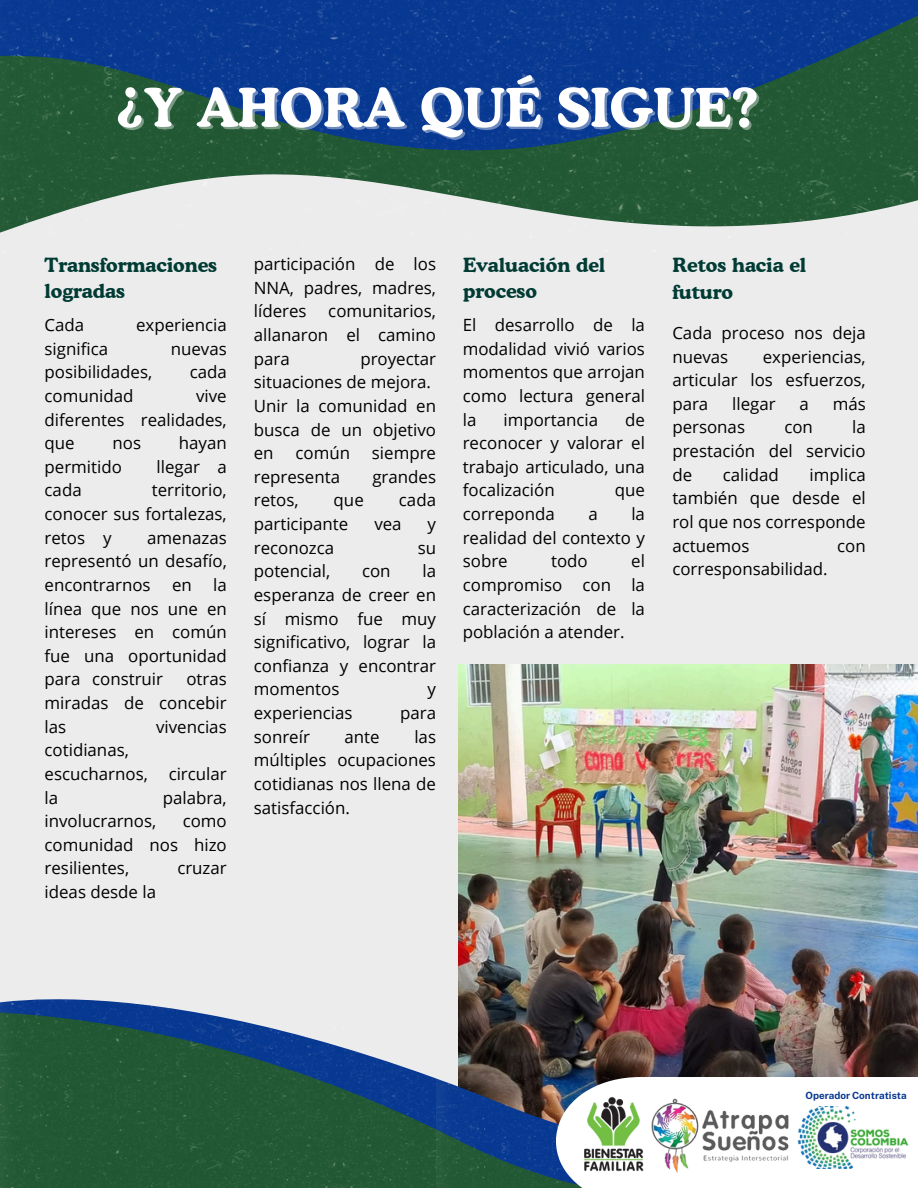
<style>
.page{position:relative;width:918px;height:1188px;background:#edeced}
.page>*{position:absolute;margin:0;border:0;box-sizing:border-box;transform-origin:0 0}
.t1{font:700 53.25px "Cooper BT";color:#fff}
.t2{font:700 19.5px/26.5px "Cooper BT";color:#003b34}
.t3{font:16.8px/23.7px "Open Sans";color:#000;text-align:justify}
.t4{font:700 9.9px "Public Sans";color:#063791}
</style>
<div class="page">
<img style="left:0;top:0;width:918px;height:233px">
<img style="left:458px;top:665px;width:460px;height:197px">
<img style="left:14px;top:862px;width:904px;height:215px">
<img style="left:0;top:1001px;width:436px;height:187px">
<img style="left:436px;top:1077px;width:120px;height:111px">
<svg style="left:556px;top:1077px;width:362px;height:111px;background:#e9ecf0"></svg>
<img style="left:581px;top:1095px;width:214px;height:79px">
<img style="left:797px;top:1107px;width:112px;height:62px">
<h2 class="t1" style="left:116px;top:74px;width:645px">¿Y AHORA QUÉ SIGUE?</h2>
<p class="t2" style="left:45px;top:251px;width:174px">Transformaciones logradas</p>
<p class="t3" style="left:45px;top:313px;width:41px">Cada</p>
<p class="t3" style="left:136px;top:313px;width:92px">experiencia</p>
<p class="t3" style="left:45px;top:336px;width:65px">significa</p>
<p class="t3" style="left:171px;top:336px;width:58px">nuevas</p>
<p class="t3" style="left:45px;top:360px;width:109px">posibilidades,</p>
<p class="t3" style="left:190px;top:360px;width:39px">cada</p>
<p class="t3" style="left:45px;top:384px;width:90px">comunidad</p>
<p class="t3" style="left:45px;top:384px;width:184px;text-indent:152px">vive diferentes realidades, que</p>
<p class="t3" style="left:113px;top:431px;width:30px">nos</p>
<p class="t3" style="left:179px;top:431px;width:49px">hayan</p>
<p class="t3" style="left:45px;top:455px;width:79px">permitido</p>
<p class="t3" style="left:157px;top:455px;width:72px">llegar a</p>
<p class="t3" style="left:45px;top:478px;width:39px">cada</p>
<p class="t3" style="left:45px;top:478px;width:184px;text-indent:107px">territorio, conocer sus fortalezas, retos y</p>
<p class="t3" style="left:45px;top:525px;width:184px;text-indent:103px">amenazas representó un desafío, encontrarnos</p>
<p class="t3" style="left:45px;top:573px;width:184px;text-indent:169px">la línea que nos une en intereses en común fue una oportunidad para construir</p>
<p class="t3" style="left:172px;top:573px;width:21px">en</p>
<p class="t3" style="left:45px;top:667px;width:184px;text-indent:142px">otras miradas de concebir las</p>
<p class="t3" style="left:156px;top:714px;width:72px">vivencias</p>
<p class="t3" style="left:45px;top:738px;width:184px;text-align:left">cotidianas, escucharnos, circular la</p>
<p class="t3" style="left:163px;top:785px;width:66px">palabra,</p>
<p class="t3" style="left:45px;top:809px;width:113px">involucrarnos,</p>
<p class="t3" style="left:45px;top:809px;width:184px;text-indent:138px">como comunidad nos hizo resilientes,</p>
<p class="t3" style="left:177px;top:856px;width:51px">cruzar</p>
<p class="t3" style="left:45px;top:880px;width:113px">ideas desde la</p>
<h1 class="t3" style="left:254px;top:252px;width:184px">participación de los NNA, padres, madres, líderes</h1>
<h1 class="t3" style="left:254px;top:299px;width:184px;text-indent:74px">comunitarios, allanaron el camino para</h1>
<h1 class="t3" style="left:254px;top:346px;width:184px;text-align:left;text-indent:107px">proyectar situaciones de mejora.<br>Unir la comunidad en busca de un objetivo en</h1>
<h1 class="t3" style="left:295px;top:441px;width:56px">común</h1>
<h1 class="t3" style="left:372px;top:441px;width:66px">siempre</h1>
<h1 class="t3" style="left:254px;top:464px;width:88px">representa</h1>
<h1 class="t3" style="left:372px;top:464px;width:65px">grandes</h1>
<h1 class="t3" style="left:254px;top:488px;width:46px">retos,</h1>
<h1 class="t3" style="left:334px;top:488px;width:32px">que</h1>
<h1 class="t3" style="left:399px;top:488px;width:39px">cada</h1>
<h1 class="t3" style="left:254px;top:512px;width:96px">participante</h1>
<h1 class="t3" style="left:374px;top:512px;width:29px">vea</h1>
<h1 class="t3" style="left:428px;top:512px;width:10px">y</h1>
<h1 class="t3" style="left:254px;top:535px;width:82px">reconozca</h1>
<h1 class="t3" style="left:418px;top:535px;width:20px">su</h1>
<h1 class="t3" style="left:254px;top:559px;width:78px">potencial,</h1>
<h1 class="t3" style="left:362px;top:559px;width:30px">con</h1>
<h1 class="t3" style="left:254px;top:559px;width:184px;text-indent:169px">la esperanza de creer en sí mismo fue muy significativo, lograr la confianza y encontrar momentos</h1>
<h1 class="t3" style="left:428px;top:677px;width:10px">y</h1>
<h1 class="t3" style="left:254px;top:701px;width:100px">experiencias</h1>
<h1 class="t3" style="left:400px;top:701px;width:37px">para</h1>
<h1 class="t3" style="left:254px;top:724px;width:58px">sonreír</h1>
<h1 class="t3" style="left:345px;top:724px;width:37px">ante</h1>
<h1 class="t3" style="left:254px;top:724px;width:184px;text-indent:161px">las múltiples ocupaciones cotidianas nos llena de satisfacción.</h1>
<h3 class="t2" style="left:463px;top:251px;width:144px">Evaluación del proceso</h3>
<h3 class="t2" style="left:672px;top:251px;width:135px;line-height:27px">Retos hacia el futuro</h3>
<h2 class="t3" style="left:463px;top:313px;width:184px">El desarrollo de la modalidad vivió varios momentos que arrojan como lectura general la</h2>
<h2 class="t3" style="left:463px;top:407px;width:184px;text-indent:162px">de reconocer y valorar el trabajo articulado, una focalización</h2>
<h2 class="t3" style="left:503px;top:407px;width:96px">importancia</h2>
<h2 class="t3" style="left:615px;top:478px;width:32px">que</h2>
<h2 class="t3" style="left:463px;top:502px;width:184px;text-indent:169px">la realidad del contexto y sobre</h2>
<h2 class="t3" style="left:463px;top:502px;width:94px">correponda</h2>
<h2 class="t3" style="left:588px;top:502px;width:11px">a</h2>
<h2 class="t3" style="left:463px;top:549px;width:184px;text-indent:169px">el compromiso con la caracterización de la población a atender.</h2>
<h2 class="t3" style="left:551px;top:549px;width:38px">todo</h2>
<h2 class="t3" style="left:672px;top:321px;width:195px">Cada proceso nos deja nuevas</h2>
<h2 class="t3" style="left:672px;top:344px;width:195px;text-indent:90px">experiencias, articular los esfuerzos, para</h2>
<h2 class="t3" style="left:732px;top:391px;width:45px">llegar</h2>
<h2 class="t3" style="left:800px;top:391px;width:11px">a</h2>
<h2 class="t3" style="left:833px;top:391px;width:35px">más</h2>
<h2 class="t3" style="left:672px;top:415px;width:74px">personas</h2>
<h2 class="t3" style="left:784px;top:415px;width:30px">con</h2>
<h2 class="t3" style="left:672px;top:415px;width:195px;text-indent:180px">la prestación del servicio de</h2>
<h2 class="t3" style="left:672px;top:462px;width:195px;text-indent:137px">implica también que desde el rol que nos corresponde actuemos</h2>
<h2 class="t3" style="left:723px;top:462px;width:57px">calidad</h2>
<h2 class="t3" style="left:837px;top:533px;width:30px">con</h2>
<h2 class="t3" style="left:672px;top:557px;width:157px">corresponsabilidad.</h2>
<p class="t4" style="left:806px;top:1090px;width:103px">Operador Contratista</p>
</div>
